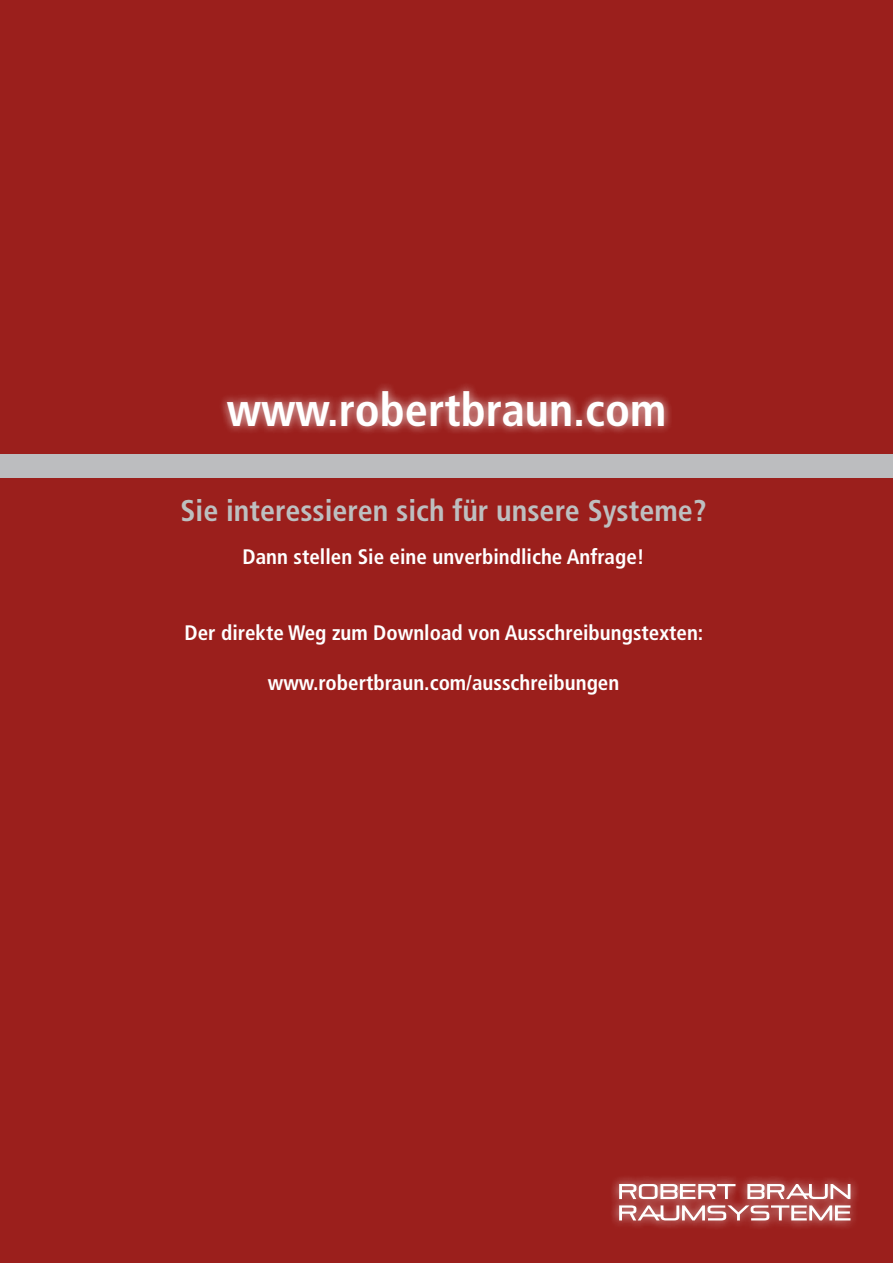
<style>
.page{position:relative;width:893px;height:1263px;background:#9b1f1c}
.page>*{position:absolute;margin:0;border:0;box-sizing:border-box;transform-origin:0 0}
.t1{font:700 condensed 46.5px "Frutiger LT Std";color:#fff}
.t2{font:700 condensed 30px "Frutiger LT Std";color:#bdbfc0}
.t3{font:700 condensed 21px "Frutiger LT Std";color:#fff}
</style>
<div class="page">
<div style="left:0;top:454px;width:893px;height:23px;background:#bcbdbf"></div>
<div style="left:217px;top:381px;width:456px;height:54px;background:#fff;opacity:.75"></div>
<div style="left:609px;top:1174px;width:251px;height:56px;background:#fff;opacity:.75"></div>
<svg style="left:747px;top:1184px;width:103px;height:15px"></svg>
<svg style="left:619px;top:1184px;width:116px;height:15px"></svg>
<svg style="left:619px;top:1205px;width:231px;height:15px"></svg>
<h1 class="t1" style="left:227px;top:382px;width:441px">www.robertbraun.com</h1>
<h2 class="t2" style="left:181px;top:493px;width:528px">Sie interessieren sich für unsere Systeme?</h2>
<p class="t3" style="left:242px;top:545px;width:404px">Dann stellen Sie eine unverbindliche Anfrage!</p>
<p class="t3" style="left:185px;top:620px;width:520px">Der direkte Weg zum Download von Ausschreibungstexten:</p>
<p class="t3" style="left:268px;top:671px;width:353px">www.robertbraun.com/ausschreibungen</p>
</div>
